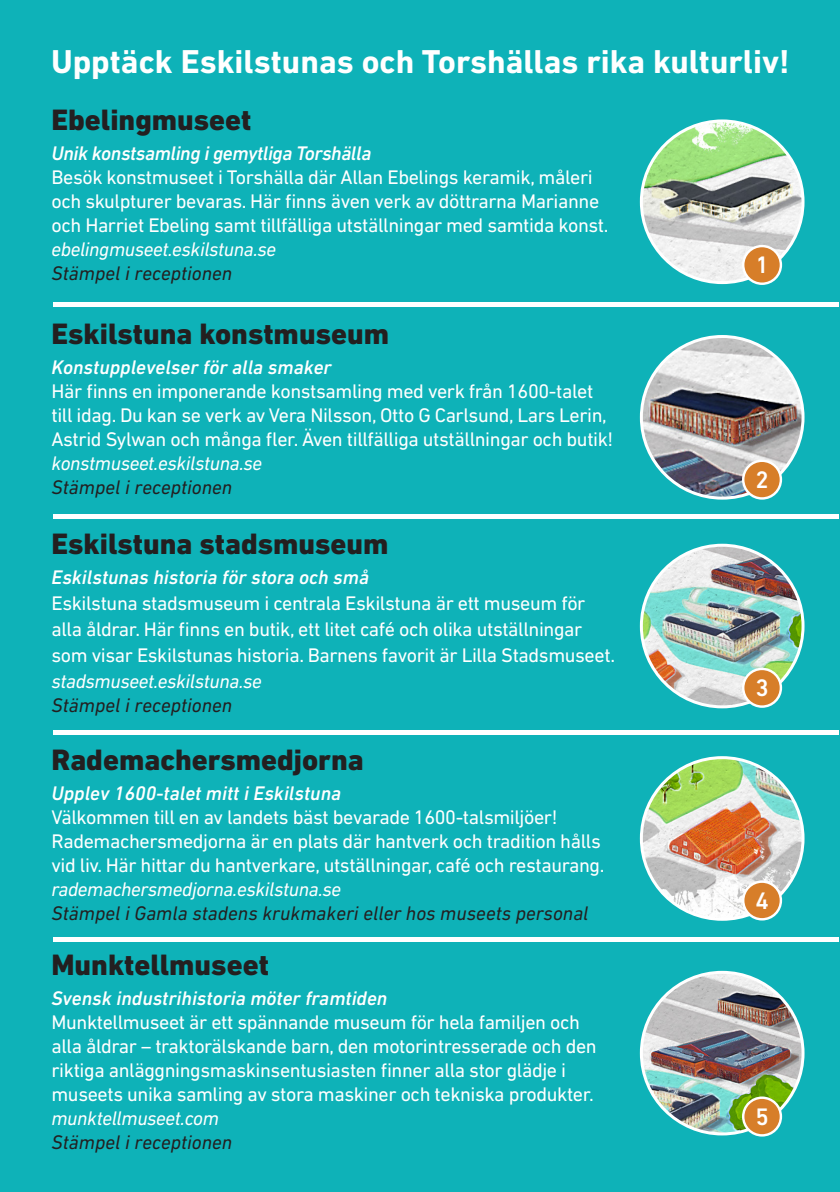
<style>
.page{position:relative;width:840px;height:1192px;background:#fff}
.page>*{position:absolute;margin:0;border:0;box-sizing:border-box;transform-origin:0 0}
.t1{font:700 33.6px "DIN Next LT Pro";color:#fff}
.t2{font:800 30px "DIN Next LT Pro";color:#231f20}
.t3{font:500 24.2px "DIN Next LT Pro";color:#fff}
.t4{font:20px/24px "DIN Next LT Pro";letter-spacing:-.02em;color:#fff}
.t5{font:italic 20px "DIN Next LT Pro";color:#231f20}
.t6{font:italic 500 20px "DIN Next LT Pro";color:#fff}
.t7{font:italic 20px "DIN Next LT Pro";letter-spacing:-.02em;color:#fff}
.t8{font:italic 500 20px "DIN Next LT Pro";letter-spacing:-.02em;color:#fff}
</style>
<div class="page">
<div style="left:0;top:0;width:839px;height:1191px;background:#0eb2b8"></div>
<hr style="left:53px;top:302px;width:785px;height:4px;background:#fff">
<div style="left:53px;top:513px;width:785px;height:5px;background:#fff"></div>
<div style="left:53px;top:729px;width:785px;height:5px;background:#fff"></div>
<hr style="left:53px;top:937px;width:785px;height:4px;background:#fff">
<img style="left:641px;top:121px;width:162px;height:161px;border-radius:81px">
<div style="left:639px;top:119px;width:165px;height:165px;border:3px solid #fff;border-radius:50%"></div>
<img style="left:641px;top:336px;width:162px;height:162px;border-radius:81px">
<div style="left:639px;top:335px;width:165px;height:164px;border:3px solid #fff;border-radius:50%"></div>
<img style="left:641px;top:545px;width:162px;height:162px;border-radius:81px">
<div style="left:639px;top:543px;width:165px;height:165px;border:3px solid #fff;border-radius:50%"></div>
<img style="left:641px;top:757px;width:162px;height:162px;border-radius:81px">
<div style="left:639px;top:756px;width:165px;height:164px;border:3px solid #fff;border-radius:50%"></div>
<img style="left:641px;top:972px;width:162px;height:161px;border-radius:81px">
<div style="left:639px;top:970px;width:165px;height:165px;border:3px solid #fff;border-radius:50%"></div>
<div style="left:743px;top:246px;width:37px;height:38px;background:#d77e29;border-radius:50%"></div>
<div style="left:742px;top:245px;width:40px;height:40px;border:2px solid #fff;border-radius:50%"></div>
<div style="left:743px;top:461px;width:37px;height:37px;background:#d77e29;border-radius:50%"></div>
<div style="left:742px;top:459px;width:40px;height:40px;border:2px solid #fff;border-radius:50%"></div>
<div style="left:743px;top:881px;width:37px;height:38px;background:#d77e29;border-radius:50%"></div>
<div style="left:742px;top:880px;width:40px;height:40px;border:2px solid #fff;border-radius:50%"></div>
<div style="left:743px;top:1097px;width:37px;height:38px;background:#d77e29;border-radius:50%"></div>
<div style="left:742px;top:1096px;width:40px;height:40px;border:2px solid #fff;border-radius:50%"></div>
<div style="left:743px;top:669px;width:37px;height:37px;background:#d77e29;border-radius:50%"></div>
<div style="left:742px;top:667px;width:40px;height:40px;border:2px solid #fff;border-radius:50%"></div>
<h1 class="t1" style="left:51px;top:42px;width:740px">Upptäck Eskilstunas och Torshällas rika kulturliv!</h1>
<h2 class="t2" style="left:51px;top:102px;width:201px">Ebelingmuseet</h2>
<p class="t8" style="left:51px;top:142px;width:321px">Unik konstsamling i gemytliga Torshälla</p>
<p class="t4" style="left:51px;top:165px;width:558px">Besök konstmuseet i Torshälla där Allan Ebelings keramik, måleri och skulpturer bevaras. Här finns även verk av döttrarna Marianne och Harriet Ebeling samt tillfälliga utställningar med samtida konst.</p>
<p class="t7" style="left:51px;top:238px;width:226px">ebelingmuseet.eskilstuna.se</p>
<p class="t5" style="left:51px;top:262px;width:182px">Stämpel i receptionen</p>
<h2 class="t2" style="left:51px;top:316px;width:339px">Eskilstuna konstmuseum</h2>
<p class="t6" style="left:51px;top:356px;width:282px">Konstupplevelser för alla smaker</p>
<p class="t4" style="left:51px;top:379px;width:563px">Här finns en imponerande konstsamling med verk från 1600-talet till idag. Du kan se verk av Vera Nilsson, Otto G Carlsund, Lars Lerin,<br>Astrid Sylwan och många fler. Även tillfälliga utställningar och butik!</p>
<p class="t7" style="left:51px;top:452px;width:212px">konstmuseet.eskilstuna.se</p>
<p class="t5" style="left:51px;top:476px;width:182px">Stämpel i receptionen</p>
<h2 class="t2" style="left:51px;top:526px;width:338px">Eskilstuna stadsmuseum</h2>
<p class="t6" style="left:51px;top:565px;width:319px">Eskilstunas historia för stora och små</p>
<p class="t4" style="left:51px;top:590px;width:565px;line-height:26px">Eskilstuna stadsmuseum i centrala Eskilstuna är ett museum för alla åldrar. Här finns en butik, ett litet café och olika utställningar som visar Eskilstunas historia. Barnens favorit är Lilla Stadsmuseet.</p>
<p class="t7" style="left:51px;top:669px;width:212px">stadsmuseet.eskilstuna.se</p>
<p class="t5" style="left:51px;top:693px;width:182px">Stämpel i receptionen</p>
<h2 class="t2" style="left:51px;top:742px;width:314px">Rademachersmedjorna</h2>
<p class="t6" style="left:51px;top:782px;width:291px">Upplev 1600-talet mitt i Eskilstuna</p>
<p class="t4" style="left:51px;top:805px;width:554px">Välkommen till en av landets bäst bevarade 1600-talsmiljöer!<br>Rademachersmedjorna är en plats där hantverk och tradition hålls vid liv. Här hittar du hantverkare, utställningar, café och restaurang.</p>
<p class="t7" style="left:51px;top:878px;width:291px">rademachersmedjorna.eskilstuna.se</p>
<p class="t5" style="left:51px;top:902px;width:538px">Stämpel i Gamla stadens krukmakeri eller hos museets personal</p>
<h2 class="t2" style="left:51px;top:947px;width:219px">Munktellmuseet</h2>
<p class="t6" style="left:51px;top:986px;width:337px">Svensk industrihistoria möter framtiden</p>
<p class="t4" style="left:51px;top:1010px;width:546px">Munktellmuseet är ett spännande museum för hela familjen och alla åldrar – traktorälskande barn, den motorintresserade och den riktiga anläggningsmaskinsentusiasten finner alla stor glädje i museets unika samling av stora maskiner och tekniska produkter.</p>
<p class="t7" style="left:51px;top:1106px;width:169px">munktellmuseet.com</p>
<p class="t5" style="left:51px;top:1130px;width:182px">Stämpel i receptionen</p>
<p class="t3" style="left:755px;top:251px;width:15px">1</p>
<p class="t3" style="left:755px;top:465px;width:15px">2</p>
<p class="t3" style="left:755px;top:673px;width:15px">3</p>
<p class="t3" style="left:755px;top:886px;width:15px">4</p>
<p class="t3" style="left:755px;top:1102px;width:15px">5</p>
</div>
